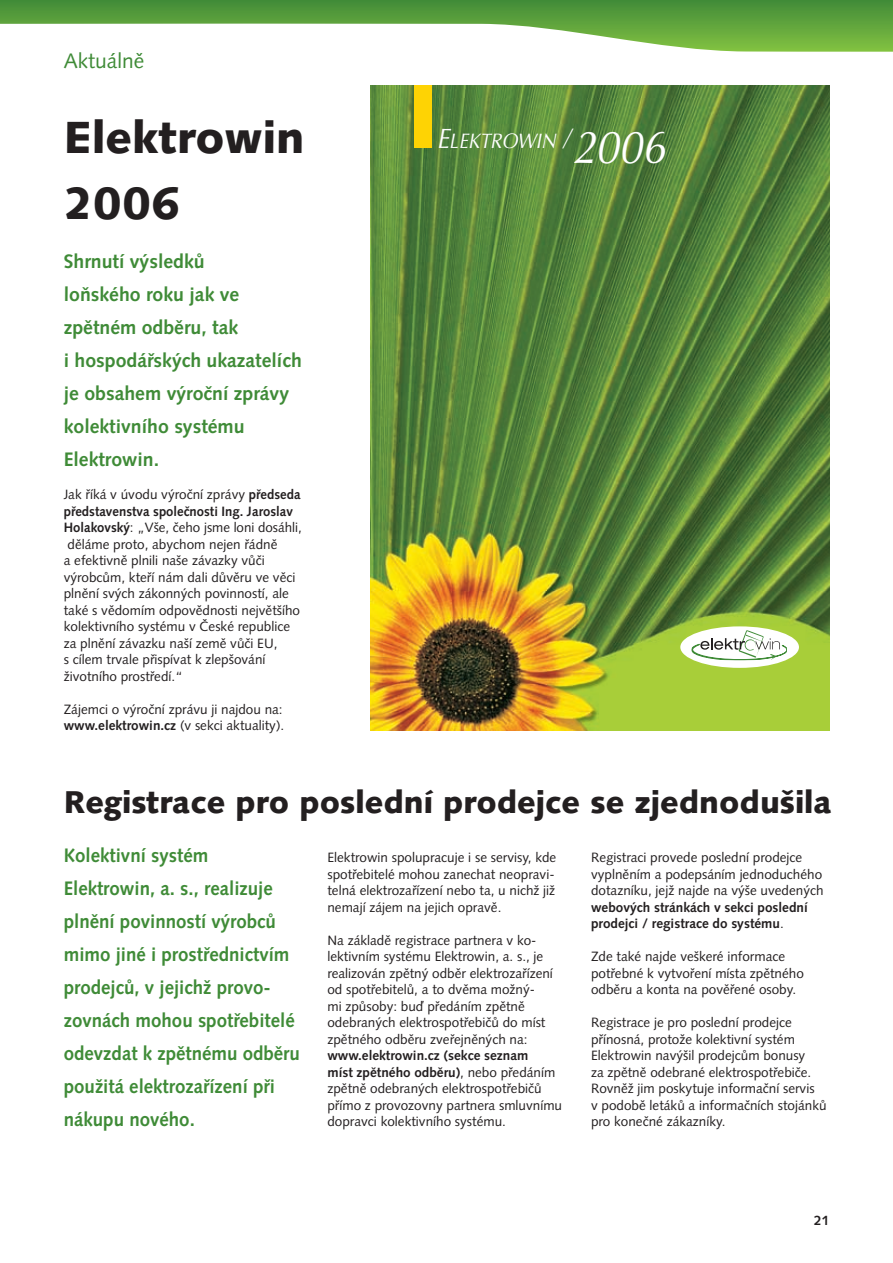
<style>
.page{position:relative;width:893px;height:1263px;background:#fff}
.page>*{position:absolute;margin:0;border:0;box-sizing:border-box;transform-origin:0 0}
.t1{font:900 45px/66px "Syntax CE";color:#231f20}
.t2{font:900 31.5px "Syntax CE";color:#231f20}
.t3{font:italic 21px "Optima CE";color:#fff;scale:.9 1}
.t4{font:21px "Syntax CE";color:#3f8b37}
.t5{font:700 19.5px/33px "Syntax CE";color:#3f8b37;scale:.96 1}
.t6{font:700 19.5px/33px "Syntax CE";color:#3f8b37}
.t7{font:13.5px/16.5px "Syntax CE";color:#231f20}
.t8{font:700 13.5px/16.5px "Syntax CE";color:#231f20}
.s1{font-weight:700}
.s2{font-size:27.9px}
.s3{font-size:23.25px}
.s4{font-size:46.5px}
.s5{font-weight:400}
</style>
<div class="page">
<svg style="left:0;top:0;width:893px;height:52px"></svg>
<img style="left:371px;top:85px;width:458px;height:645px">
<div style="left:414px;top:85px;width:17px;height:62px;background:#fed304"></div>
<div style="left:680px;top:626px;width:119px;height:42px;background:#fff;border-radius:50%"></div>
<svg style="left:691px;top:630px;width:96px;height:30px"></svg>
<h3 class="t4" style="left:64px;top:48px;width:82px">Aktuálně</h3>
<h1 class="t1" style="left:64px;top:108px;width:242px">Elektrowin<br>2006</h1>
<h3 class="t6" style="left:64px;top:247px;width:240px">Shrnutí výsledků<br>loňského roku jak ve zpětném odběru, tak<br>i hospodářských ukazatelích je obsahem výroční zprávy kolektivního systému<br>Elektrowin.</h3>
<p class="t7" style="left:64px;top:486px;width:240px">Jak říká v úvodu výroční zprávy <span class="s1">předseda představenstva společnosti Ing. Jaroslav Holakovský</span>: „Vše, čeho jsme loni dosáhli, děláme proto, abychom nejen řádně<br>a efektivně plnili naše závazky vůči výrobcům, kteří nám dali důvěru ve věci plnění svých zákonných povinností, ale také s vědomím odpovědnosti největšího kolektivního systému v České republice za plnění závazku naší země vůči EU,<br>s cílem trvale přispívat k zlepšování životního prostředí.“</p>
<p class="t7" style="left:64px;top:701px;width:222px">Zájemci o výroční zprávu ji najdou na: <span class="s1">www.elektrowin.cz</span> (v sekci aktuality).</p>
<h3 class="t3" style="left:437px;top:129px;width:256px"><span class="s2">E</span>LEKTROWIN <span class="s3">/</span><span class="s4">2006</span></h3>
<h2 class="t2" style="left:64px;top:782px;width:769px">Registrace pro poslední prodejce se zjednodušila</h2>
<h3 class="t5" style="left:64px;top:841px;width:247px">Kolektivní systém<br>Elektrowin, a. s., realizuje plnění povinností výrobců mimo jiné i prostřednictvím prodejců, v jejichž provo&shy;zovnách mohou spotřebitelé odevzdat k zpětnému odběru použitá elektrozařízení při nákupu nového.</h3>
<p class="t7" style="left:327px;top:849px;width:230px">Elektrowin spolupracuje i se servisy, kde spotřebitelé mohou zanechat neopravi&shy;telná elektrozařízení nebo ta, u nichž již nemají zájem na jejich opravě.</p>
<p class="t7" style="left:327px;top:932px;width:227px">Na základě registrace partnera v ko&shy;lektivním systému Elektrowin, a. s., je realizován zpětný odběr elektrozařízení od spotřebitelů, a to dvěma možný-<br>mi způsoby: buď předáním zpětně odebraných elektrospotřebičů do míst zpětného odběru zveřejněných na:</p>
<p class="t7" style="left:327px;top:1047px;width:236px"><span class="s1">www.elektrowin.cz (sekce seznam<br>míst zpětného odběru)</span>, nebo předáním zpětně odebraných elektrospotřebičů přímo z provozovny partnera smluvnímu dopravci kolektivního systému.</p>
<p class="t7" style="left:591px;top:849px;width:234px">Registraci provede poslední prodejce vyplněním a podepsáním jednoduchého dotazníku, jejž najde na výše uvedených</p>
<p class="t8" style="left:591px;top:900px;width:218px">webových stránkách v sekci poslední prodejci / registrace do systému<span class="s5">.</span></p>
<p class="t7" style="left:591px;top:948px;width:214px">Zde také najde veškeré informace potřebné k vytvoření místa zpětného odběru a konta na pověřené osoby.</p>
<p class="t7" style="left:591px;top:1014px;width:237px">Registrace je pro poslední prodejce přínosná, protože kolektivní systém Elektrowin navýšil prodejcům bonusy<br>za zpětně odebrané elektrospotřebiče.<br>Rovněž jim poskytuje informační servis<br>v podobě letáků a informačních stojánků pro konečné zákazníky.</p>
<p class="t8" style="left:814px;top:1214px;width:17px">21</p>
</div>
